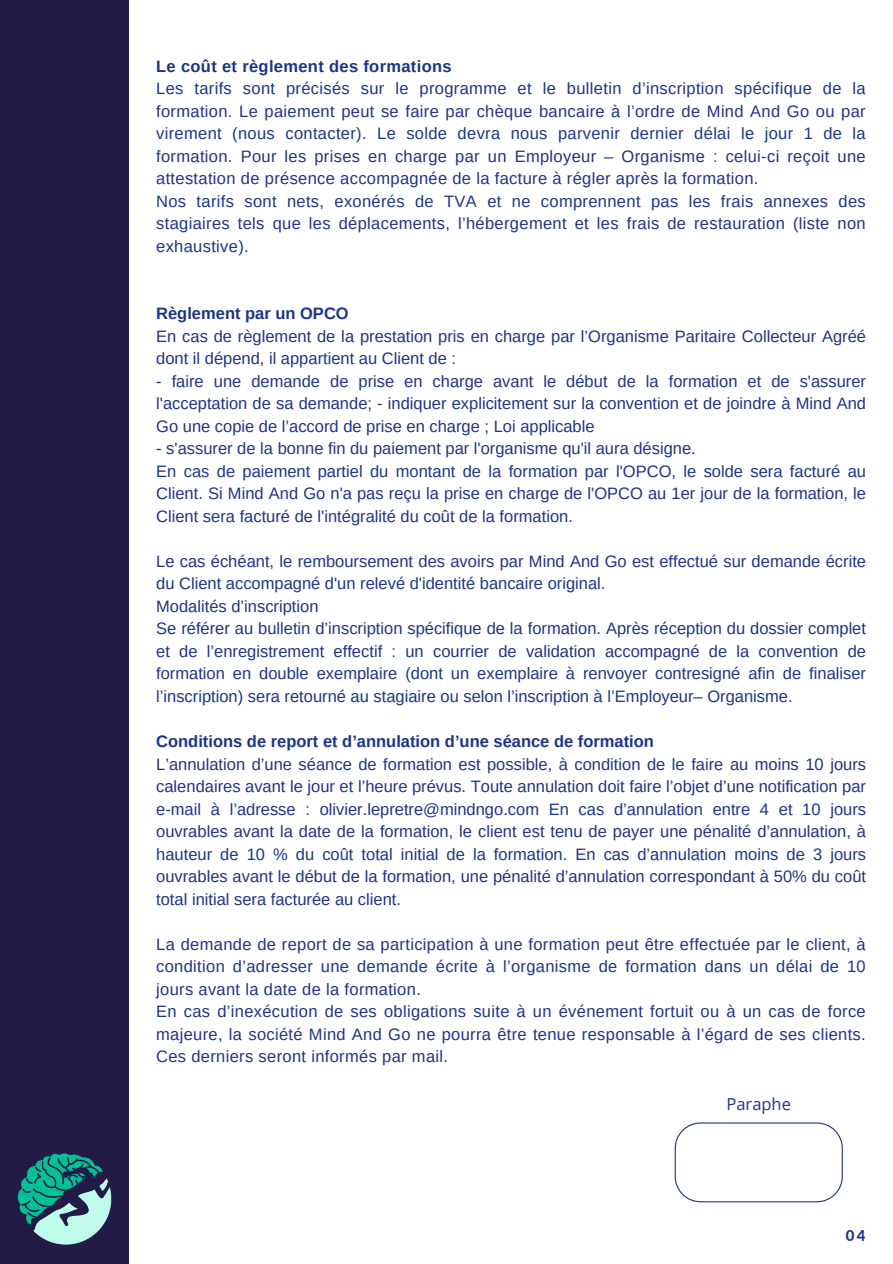
<style>
.page{position:relative;width:893px;height:1264px;background:#fff}
.page>*{position:absolute;margin:0;border:0;box-sizing:border-box;transform-origin:0 0}
.t1{font:16.5px/22.5px "Arimo";color:#1d3387;text-align:justify}
.t2{font:700 16.5px "Arimo";color:#1d3387}
.t3{font:700 16.5px "Arimo";letter-spacing:.02em;color:#1d3387}
.t4{font:16.5px "Open Sans";color:#1d3387}
.t5{font:800 15px "Lato";color:#1d3387}
</style>
<div class="page">
<svg style="left:674px;top:1122px;width:168px;height:80px"></svg>
<div style="left:0;top:0;width:129px;height:1263px;background:#231b47"></div>
<img style="left:17px;top:1153px;width:95px;height:92px">
<p class="t3" style="left:156px;top:57px;width:297px">Le coût et règlement des formations</p>
<p class="t1" style="left:156px;top:77px;width:711px">Les tarifs sont précisés sur le programme et le bulletin d’inscription spécifique de la formation. Le paiement peut se faire par chèque bancaire à l’ordre de Mind And Go ou par virement (nous contacter). Le solde devra nous parvenir dernier délai le jour 1 de la formation. Pour les prises en charge par un Employeur – Organisme : celui-ci reçoit une attestation de présence accompagnée de la facture à régler après la formation.</p>
<p class="t1" style="left:156px;top:190px;width:711px">Nos tarifs sont nets, exonérés de TVA et ne comprennent pas les frais annexes des stagiaires tels que les déplacements, l’hébergement et les frais de restauration (liste non exhaustive).</p>
<p class="t2" style="left:156px;top:304px;width:194px">Règlement par un OPCO</p>
<p class="t1" style="left:156px;top:325px;width:711px">En cas de règlement de la prestation pris en charge par l’Organisme Paritaire Collecteur Agréé dont il dépend, il appartient au Client de :</p>
<p class="t1" style="left:156px;top:370px;width:711px">- faire une demande de prise en charge avant le début de la formation et de s'assurer l'acceptation de sa demande; - indiquer explicitement sur la convention et de joindre à Mind And Go une copie de l’accord de prise en charge ; Loi applicable</p>
<p class="t1" style="left:156px;top:437px;width:541px">- s'assurer de la bonne fin du paiement par l'organisme qu'il aura désigne.</p>
<p class="t1" style="left:156px;top:460px;width:711px">En cas de paiement partiel du montant de la formation par l'OPCO, le solde sera facturé au Client. Si Mind And Go n'a pas reçu la prise en charge de l'OPCO au 1er jour de la formation, le Client sera facturé de l'intégralité du coût de la formation.</p>
<p class="t1" style="left:156px;top:550px;width:711px">Le cas échéant, le remboursement des avoirs par Mind And Go est effectué sur demande écrite du Client accompagné d'un relevé d'identité bancaire original.</p>
<p class="t1" style="left:156px;top:595px;width:164px">Modalités d’inscription</p>
<p class="t1" style="left:156px;top:617px;width:711px">Se référer au bulletin d’inscription spécifique de la formation. Après réception du dossier complet et de l’enregistrement effectif : un courrier de validation accompagné de la convention de formation en double exemplaire (dont un exemplaire à renvoyer contresigné afin de finaliser l’inscription) sera retourné au stagiaire ou selon l’inscription à l’Employeur– Organisme.</p>
<p class="t2" style="left:156px;top:732px;width:499px">Conditions de report et d’annulation d’une séance de formation</p>
<p class="t1" style="left:156px;top:752px;width:711px">L’annulation d’une séance de formation est possible, à condition de le faire au moins 10 jours calendaires avant le jour et l’heure prévus. Toute annulation doit faire l’objet d’une notification par e-mail à l’adresse : olivier.lepretre@mindngo.com En cas d’annulation entre 4 et 10 jours ouvrables avant la date de la formation, le client est tenu de payer une pénalité d’annulation, à hauteur de 10 % du coût total initial de la formation. En cas d’annulation moins de 3 jours ouvrables avant le début de la formation, une pénalité d’annulation correspondant à 50% du coût total initial sera facturée au client.</p>
<p class="t1" style="left:156px;top:932px;width:711px">La demande de report de sa participation à une formation peut être effectuée par le client, à condition d’adresser une demande écrite à l’organisme de formation dans un délai de 10 jours avant la date de la formation.</p>
<p class="t1" style="left:156px;top:1000px;width:711px">En cas d’inexécution de ses obligations suite à un événement fortuit ou à un cas de force majeure, la société Mind And Go ne pourra être tenue responsable à l’égard de ses clients.<br>Ces derniers seront informés par mail.</p>
<p class="t4" style="left:726px;top:1092px;width:66px">Paraphe</p>
<p class="t5" style="left:845px;top:1226px;width:21px">04</p>
</div>
